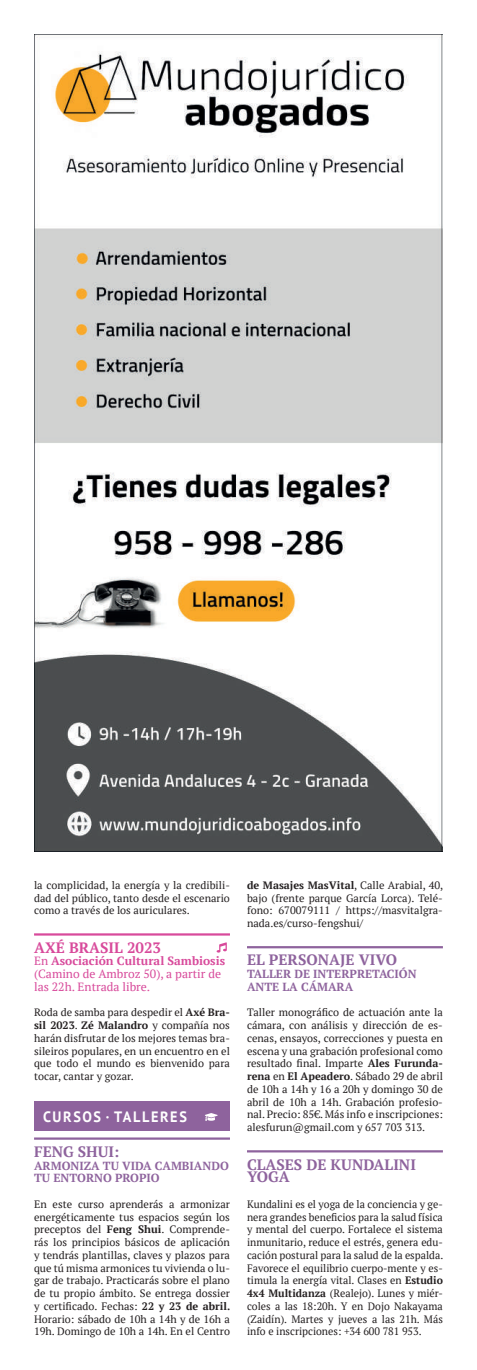
<style>
.page{position:relative;width:477px;height:1370px;background:#fff}
.page>*{position:absolute;margin:0;border:0;box-sizing:border-box;transform-origin:0 0}
.t1{font:700 15px/12.8px "PT Serif";color:#8e639d}
.t2{font:700 15px "PT Sans";letter-spacing:.11em;color:#fff;scale:.95 1}
.t3{font:700 15px "PT Serif";color:#d84a9b}
.t4{font:11.85px/12.8px "PT Serif";color:#d84a9b}
.t5{font:700 11.7px/12.8px "PT Serif";color:#8e639d}
.t6{font:10.65px/12.8px "PT Serif";color:#231f20;text-align:justify}
.s1{font-weight:700}
</style>
<div class="page">
<img style="left:34px;top:34px;width:408px;height:816px">
<hr style="left:34px;top:933px;width:196px;height:2px;background:#d84a9b">
<hr style="left:34px;top:1137px;width:196px;height:2px;background:#8e639d">
<svg style="left:216px;top:942px;width:10px;height:10px"></svg>
<hr style="left:247px;top:946px;width:195px;height:2px;background:#8e639d">
<hr style="left:247px;top:1150px;width:195px;height:2px;background:#8e639d">
<div style="left:34px;top:1101px;width:196px;height:30px;background:#8e639d"></div>
<svg style="left:205px;top:1113px;width:12px;height:7px"></svg>
<p class="t6" style="left:34px;top:878px;width:197px">la complicidad, la energía y la credibili&shy;dad del público, tanto desde el escenario como a través de los auriculares.</p>
<h1 class="t3" style="left:34px;top:937px;width:128px">AXÉ BRASIL 2023</h1>
<p class="t4" style="left:34px;top:954px;width:192px">En <span class="s1">Asociación Cultural Sambiosis </span>(Camino de Ambroz 50), a partir de las 22h. Entrada libre.</p>
<p class="t6" style="left:34px;top:1006px;width:197px">Roda de samba para despedir el <span class="s1">Axé Bra&shy;sil 2023</span>. <span class="s1">Zé Malandro</span> y compañía nos harán disfrutar de los mejores temas bra&shy;sileiros populares, en un encuentro en el que todo el mundo es bienvenido para tocar, cantar y gozar.</p>
<h1 class="t2" style="left:43px;top:1106px;width:153px">CURSOS · TALLERES</h1>
<h1 class="t1" style="left:34px;top:1144px;width:87px">FENG SHUI:</h1>
<p class="t5" style="left:34px;top:1158px;width:196px">ARMONIZA TU VIDA CAMBIANDO<br>TU ENTORNO PROPIO</p>
<p class="t6" style="left:34px;top:1197px;width:197px">En este curso aprenderás a armonizar energéticamente tus espacios según los preceptos del <span class="s1">Feng Shui</span>. Comprende&shy;rás los principios básicos de aplicación y tendrás plantillas, claves y plazos para que tú misma armonices tu vivienda o lu&shy;gar de trabajo. Practicarás sobre el plano de tu propio ámbito. Se entrega dossier y certificado. Fechas: <span class="s1">22 y 23 de abril.<br></span>Horario: sábado de 10h a 14h y de 16h a 19h. Domingo de 10h a 14h. En el Centro</p>
<p class="t6" style="left:247px;top:878px;width:198px"><span class="s1">de Masajes MasVital</span>, Calle Arabial, 40, bajo (frente parque García Lorca). Telé&shy;fono: 670079111 / https://masvitalgra&shy;nada.es/curso-fengshui/</p>
<h1 class="t1" style="left:247px;top:953px;width:151px">EL PERSONAJE VIVO</h1>
<p class="t5" style="left:247px;top:967px;width:171px">TALLER DE INTERPRETACIÓN<br>ANTE LA CÁMARA</p>
<p class="t6" style="left:247px;top:1006px;width:197px">Taller monográfico de actuación ante la cámara, con análisis y dirección de es&shy;cenas, ensayos, correcciones y puesta en escena y una grabación profesional como resultado final. Imparte <span class="s1">Ales Furunda&shy;rena</span> en <span class="s1">El Apeadero</span>. Sábado 29 de abril de 10h a 14h y 16 a 20h y domingo 30 de abril de 10h a 14h. Grabación profesio&shy;nal. Precio: 85€. Más info e inscripciones: alesfurun@gmail.com y 657 703 313.</p>
<h1 class="t1" style="left:247px;top:1157px;width:170px">CLASES DE KUNDALINI<br>YOGA</h1>
<p class="t6" style="left:247px;top:1197px;width:197px">Kundalini es el yoga de la conciencia y ge&shy;nera grandes beneficios para la salud física y mental del cuerpo. Fortalece el sistema inmunitario, reduce el estrés, genera edu&shy;cación postural para la salud de la espalda.<br>Favorece el equilibrio cuerpo-mente y es&shy;timula la energía vital. Clases en <span class="s1">Estudio 4x4 Multidanza</span> (Realejo). Lunes y miér&shy;coles a las 18:20h. Y en Dojo Nakayama (Zaidín). Martes y jueves a las 21h. Más info e inscripciones: +34 600 781 953.</p>
</div>
